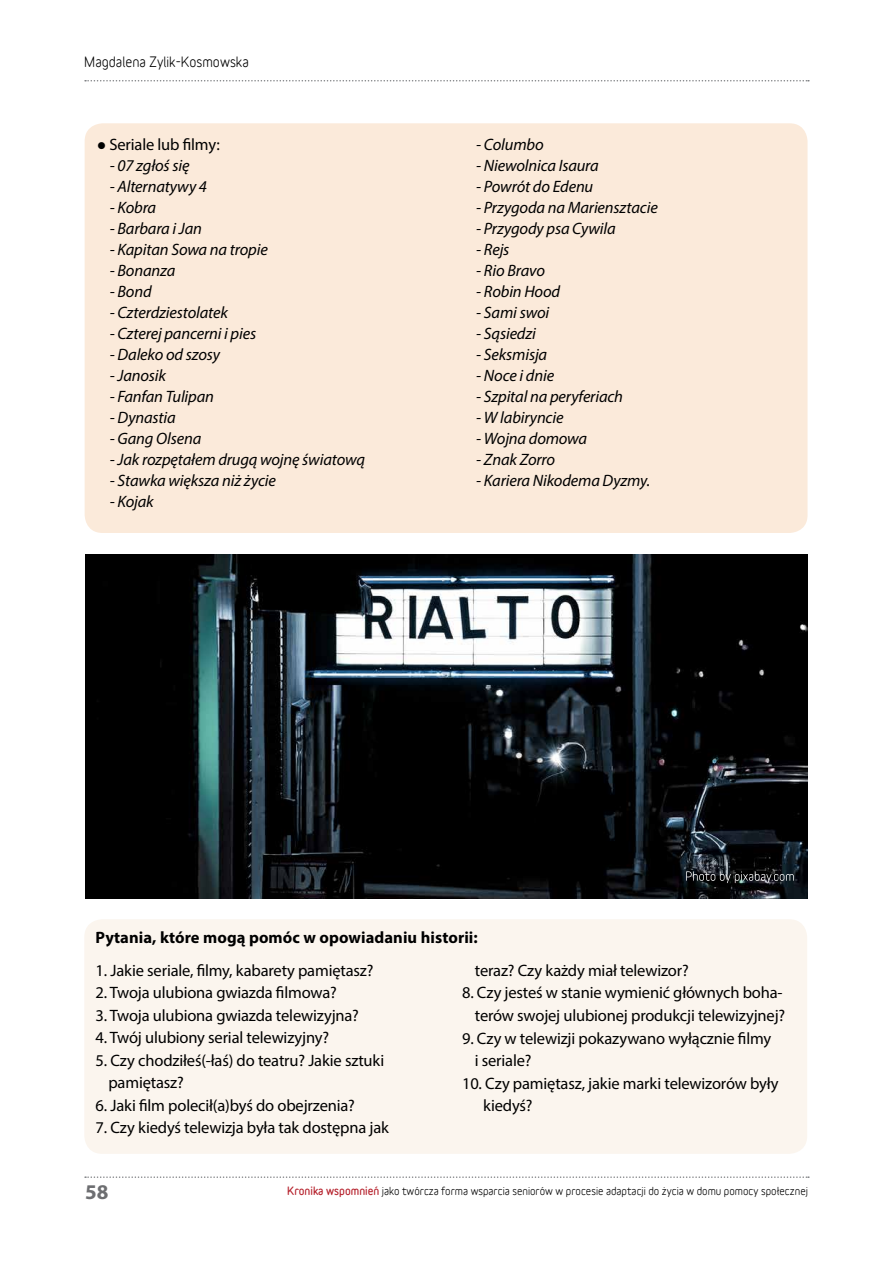
<style>
.page{position:relative;width:893px;height:1263px;background:#fff}
.page>*{position:absolute;margin:0;border:0;box-sizing:border-box;transform-origin:0 0}
.t1{font:700 21px "Myriad Pro";color:#6d6e71}
.t2{font:16.5px/22.5px "Myriad Pro";letter-spacing:-.01em;color:#000}
.t3{font:italic 16.5px "Myriad Pro";letter-spacing:-.01em;color:#000}
.t4{font:700 16.5px "Myriad Pro";letter-spacing:.005em;color:#000}
.t5{font:700 13.5px "Variable";color:#000}
.t6{font:700 10.5px "Variable";color:#000}
.s1{font-family:"Variable Regular 4";font-weight:400;color:#b5202b}
</style>
<div class="page">
<svg style="left:85px;top:80px;width:724px;height:1px"></svg>
<svg style="left:85px;top:1176px;width:724px;height:2px"></svg>
<div style="left:85px;top:123px;width:722px;height:410px;background:#fbeada;border-radius:18px"></div>
<div style="left:84px;top:919px;width:723px;height:235px;background:#fbf5ee;border-radius:18px"></div>
<img style="left:85px;top:554px;width:722px;height:345px">
<svg style="left:686px;top:871px;width:108px;height:12px"></svg>
<p class="t5" style="left:84px;top:51px;width:166px">Magdalena Zylik-Kosmowska</p>
<p class="t2" style="left:97px;top:133px;width:124px">● Seriale lub filmy:</p>
<p class="t3" style="left:110px;top:155px;width:81px">- 07 zgłoś się</p>
<p class="t3" style="left:110px;top:176px;width:99px">- Alternatywy 4</p>
<p class="t3" style="left:110px;top:197px;width:48px">- Kobra</p>
<p class="t3" style="left:110px;top:218px;width:94px">- Barbara i Jan</p>
<p class="t3" style="left:110px;top:239px;width:160px">- Kapitan Sowa na tropie</p>
<p class="t3" style="left:110px;top:260px;width:67px">- Bonanza</p>
<p class="t3" style="left:110px;top:281px;width:43px">- Bond</p>
<p class="t3" style="left:110px;top:302px;width:120px">- Czterdziestolatek</p>
<p class="t3" style="left:110px;top:323px;width:148px">- Czterej pancerni i pies</p>
<p class="t3" style="left:110px;top:344px;width:112px">- Daleko od szosy</p>
<p class="t3" style="left:110px;top:365px;width:58px">- Janosik</p>
<p class="t3" style="left:110px;top:386px;width:106px">- Fanfan Tulipan</p>
<p class="t3" style="left:110px;top:407px;width:67px">- Dynastia</p>
<p class="t3" style="left:110px;top:428px;width:93px">- Gang Olsena</p>
<p class="t3" style="left:110px;top:449px;width:257px">- Jak rozpętałem drugą wojnę światową</p>
<p class="t3" style="left:110px;top:470px;width:168px">- Stawka większa niż życie</p>
<p class="t3" style="left:110px;top:491px;width:45px">- Kojak</p>
<p class="t3" style="left:476px;top:134px;width:69px">- Columbo</p>
<p class="t3" style="left:476px;top:155px;width:124px">- Niewolnica Isaura</p>
<p class="t3" style="left:476px;top:176px;width:119px">- Powrót do Edenu</p>
<p class="t3" style="left:476px;top:197px;width:183px">- Przygoda na Mariensztacie</p>
<p class="t3" style="left:476px;top:218px;width:141px">- Przygody psa Cywila</p>
<p class="t3" style="left:476px;top:239px;width:35px">- Rejs</p>
<p class="t3" style="left:476px;top:260px;width:70px">- Rio Bravo</p>
<p class="t3" style="left:476px;top:281px;width:86px">- Robin Hood</p>
<p class="t3" style="left:476px;top:302px;width:75px">- Sami swoi</p>
<p class="t3" style="left:476px;top:323px;width:61px">- Sąsiedzi</p>
<p class="t3" style="left:476px;top:344px;width:73px">- Seksmisja</p>
<p class="t3" style="left:476px;top:365px;width:79px">- Noce i dnie</p>
<p class="t3" style="left:476px;top:386px;width:148px">- Szpital na peryferiach</p>
<p class="t3" style="left:476px;top:407px;width:89px">- W labiryncie</p>
<p class="t3" style="left:476px;top:428px;width:112px">- Wojna domowa</p>
<p class="t3" style="left:476px;top:449px;width:80px">- Znak Zorro</p>
<p class="t3" style="left:476px;top:470px;width:176px">- Kariera Nikodema Dyzmy.</p>
<p class="t4" style="left:96px;top:927px;width:384px">Pytania, które mogą pomóc w opowiadaniu historii:</p>
<p class="t2" style="left:96px;top:959px;width:279px">1. Jakie seriale, filmy, kabarety pamiętasz?</p>
<p class="t2" style="left:96px;top:981px;width:243px">2. Twoja ulubiona gwiazda filmowa?</p>
<p class="t2" style="left:96px;top:1004px;width:265px">3. Twoja ulubiona gwiazda telewizyjna?</p>
<p class="t2" style="left:96px;top:1026px;width:235px">4. Twój ulubiony serial telewizyjny?</p>
<p class="t2" style="left:108px;top:1049px;width:277px;text-indent:-13px">5. Czy chodziłeś(-łaś) do teatru? Jakie sztuki pamiętasz?</p>
<p class="t2" style="left:96px;top:1094px;width:261px">6. Jaki film polecił(a)byś do obejrzenia?</p>
<p class="t2" style="left:96px;top:1116px;width:295px">7. Czy kiedyś telewizja była tak dostępna jak</p>
<p class="t2" style="left:475px;top:959px;width:215px">teraz? Czy każdy miał telewizor?</p>
<p class="t2" style="left:462px;top:981px;width:325px;text-align:right">8. Czy jesteś w stanie wymienić głównych boha&shy;terów swojej ulubionej produkcji telewizyjnej?</p>
<p class="t2" style="left:475px;top:1026px;width:298px;text-indent:-13px">9. Czy w telewizji pokazywano wyłącznie filmy i seriale?</p>
<p class="t2" style="left:483px;top:1071px;width:297px;text-indent:-21px">10. Czy pamiętasz, jakie marki telewizorów były kiedyś?</p>
<p class="t1" style="left:85px;top:1178px;width:25px">58</p>
<p class="t6" style="left:287px;top:1182px;width:522px"><span class="s1">Kronika wspomnień</span> jako twórcza forma wsparcia seniorów w procesie adaptacji do życia w domu pomocy społecznej</p>
</div>
